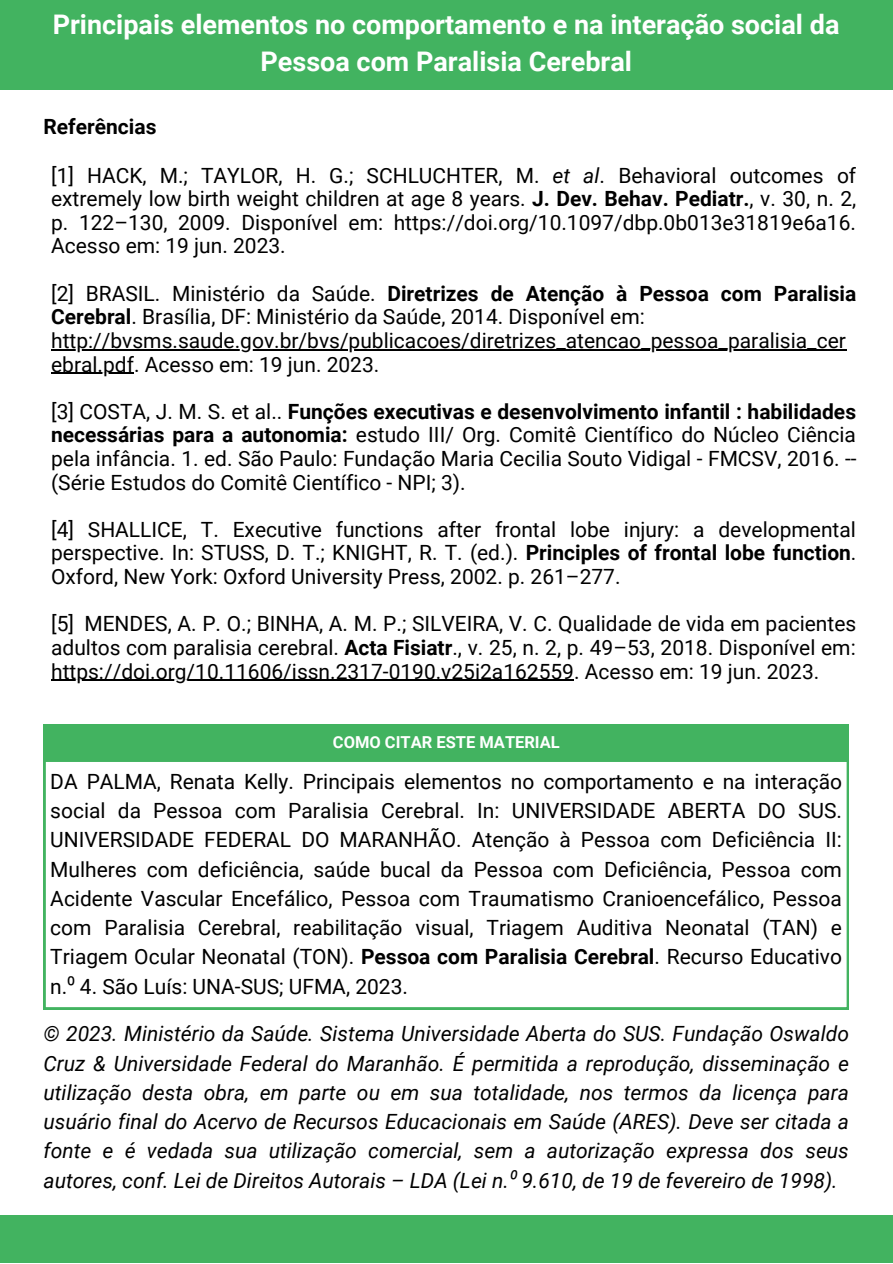
<style>
.page{position:relative;width:893px;height:1264px;background:#fff}
.page>*{position:absolute;margin:0;border:0;box-sizing:border-box;transform-origin:0 0}
.t1{font:700 27px/37px "Roboto";color:#fff;text-align:center}
.t2{font:21px/23.5px "Roboto";color:#000;text-align:justify}
.t3{font:italic 21px/29.2px "Roboto";color:#000;text-align:justify}
.t4{font:700 21px "Roboto";color:#000}
.t5{font:700 16.5px "Roboto";color:#fff}
.s1{font-style:italic}
.s2{font-weight:700}
.s3{font-family:"Noto Sans"}
</style>
<div class="page">
<div style="left:0;top:0;width:892px;height:90px;background:#42b360"></div>
<hr style="left:51px;top:349px;width:795px;height:1px;background:#000">
<hr style="left:51px;top:373px;width:83px;height:1px;background:#000">
<hr style="left:51px;top:679px;width:523px;height:1px;background:#000">
<div style="left:0;top:1214px;width:892px;height:48px;background:#42b360"></div>
<svg style="left:44px;top:760px;width:804px;height:249px"></svg>
<div style="left:44px;top:723px;width:805px;height:37px;background:#42b360"></div>
<p class="t1" style="left:53px;top:7px;width:788px">Principais elementos no comportamento e na interação social da<br>Pessoa com Paralisia Cerebral</p>
<p class="t4" style="left:44px;top:114px;width:114px">Referências</p>
<p class="t2" style="left:51px;top:164px;width:806px">[1] HACK, M.; TAYLOR, H. G.; SCHLUCHTER, M. <span class="s1">et al</span>. Behavioral outcomes of extremely low birth weight children at age 8 years. <span class="s2">J. Dev. Behav. Pediatr.</span>, v. 30, n. 2, p. 122–130, 2009. Disponível em: https://doi.org/10.1097/dbp.0b013e31819e6a16.<br>Acesso em: 19 jun. 2023.</p>
<p class="t2" style="left:51px;top:282px;width:806px">[2] BRASIL. Ministério da Saúde. <span class="s2">Diretrizes de Atenção à Pessoa com Paralisia<br>Cerebral</span>. Brasília, DF: Ministério da Saúde, 2014. Disponível em:</p>
<p class="t2" style="left:51px;top:329px;width:796px">http://bvsms.saude.gov.br/bvs/publicacoes/diretrizes_atencao_pessoa_paralisia_cer ebral.pdf. Acesso em: 19 jun. 2023.</p>
<p class="t2" style="left:51px;top:400px;width:807px">[3] COSTA, J. M. S. et al.. <span class="s2">Funções executivas e desenvolvimento infantil : habilidades necessárias para a autonomia:</span> estudo III/ Org. Comitê Científico do Núcleo Ciência pela infância. 1. ed. São Paulo: Fundação Maria Cecilia Souto Vidigal - FMCSV, 2016. -- (Série Estudos do Comitê Científico - NPI; 3).</p>
<p class="t2" style="left:51px;top:518px;width:806px">[4] SHALLICE, T. Executive functions after frontal lobe injury: a developmental perspective. In: STUSS, D. T.; KNIGHT, R. T. (ed.). <span class="s2">Principles of frontal lobe function</span>.<br>Oxford, New York: Oxford University Press, 2002. p. 261–277.</p>
<p class="t2" style="left:51px;top:612px;width:806px">[5] MENDES, A. P. O.; BINHA, A. M. P.; SILVEIRA, V. C. Qualidade de vida em pacientes adultos com paralisia cerebral. <span class="s2">Acta Fisiatr</span>., v. 25, n. 2, p. 49–53, 2018. Disponível em: https://doi.org/10.11606/issn.2317-0190.v25i2a162559. Acesso em: 19 jun. 2023.</p>
<p class="t5" style="left:333px;top:724px;width:228px">COMO CITAR ESTE MATERIAL</p>
<p class="t5" style="left:333px;top:733px;width:228px">COMO CITAR ESTE MATERIAL</p>
<p class="t2" style="left:50px;top:767px;width:793px;line-height:29.2px">DA PALMA, Renata Kelly. Principais elementos no comportamento e na interação social da Pessoa com Paralisia Cerebral. In: UNIVERSIDADE ABERTA DO SUS.<br>UNIVERSIDADE FEDERAL DO MARANHÃO. Atenção à Pessoa com Deficiência II:<br>Mulheres com deficiência, saúde bucal da Pessoa com Deficiência, Pessoa com Acidente Vascular Encefálico, Pessoa com Traumatismo Cranioencefálico, Pessoa com Paralisia Cerebral, reabilitação visual, Triagem Auditiva Neonatal (TAN) e Triagem Ocular Neonatal (TON). <span class="s2">Pessoa com Paralisia Cerebral</span>. Recurso Educativo n.<span class="s3">⁰</span> 4. São Luís: UNA-SUS; UFMA, 2023.</p>
<p class="t3" style="left:44px;top:1019px;width:807px">© 2023. Ministério da Saúde. Sistema Universidade Aberta do SUS. Fundação Oswaldo Cruz &amp; Universidade Federal do Maranhão. É permitida a reprodução, disseminação e utilização desta obra, em parte ou em sua totalidade, nos termos da licença para usuário final do Acervo de Recursos Educacionais em Saúde (ARES). Deve ser citada a fonte e é vedada sua utilização comercial, sem a autorização expressa dos seus autores, conf. Lei de Direitos Autorais – LDA (Lei n.<span class="s3">⁰</span> 9.610, de 19 de fevereiro de 1998).</p>
</div>
